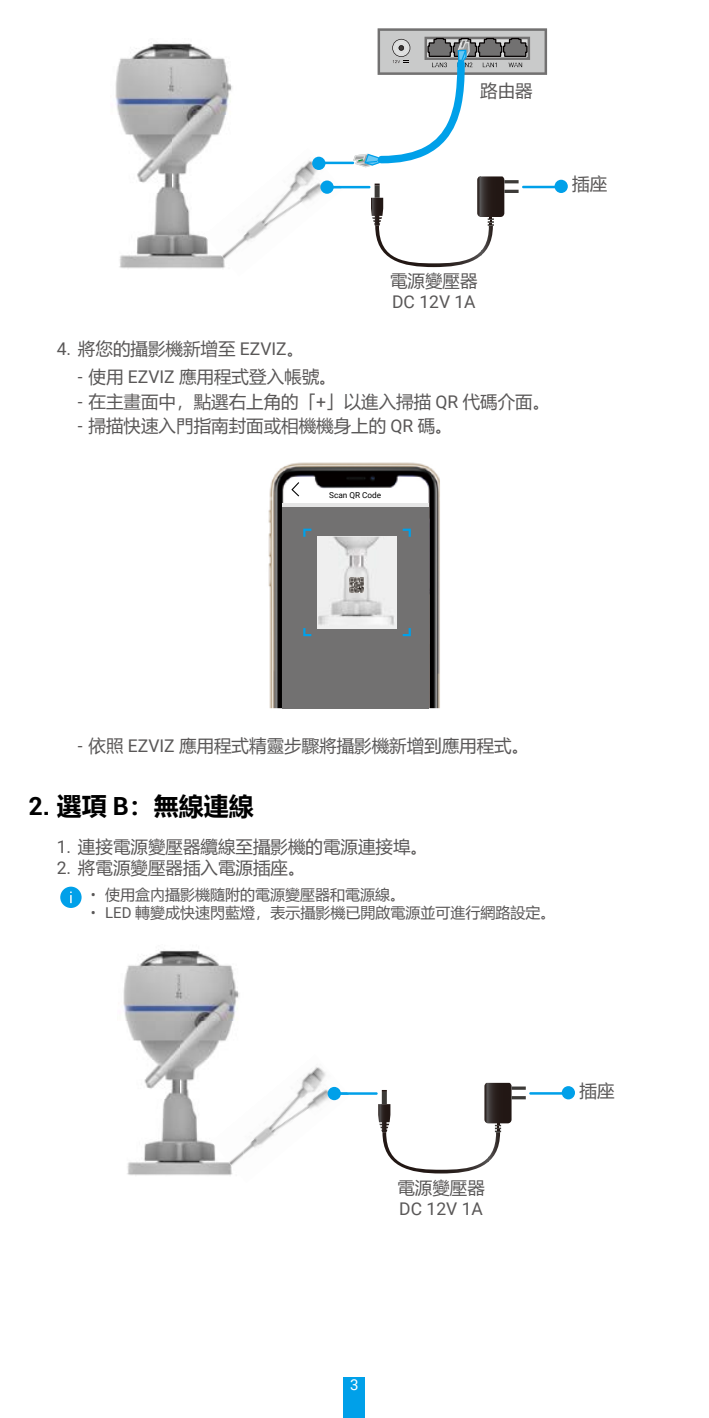
<style>
.page{position:relative;width:709px;height:1418px;background:#fff}
.page>*{position:absolute;margin:0;border:0;box-sizing:border-box;transform-origin:0 0}
.t1{font:700 25px "Microsoft Ya Hei";color:#000}
.t2{font:17.5px "Microsoft Ya Hei";color:#595757}
.t3{font:17.5px "Roboto";color:#595757}
.t4{font:15px "Microsoft Ya Hei";color:#595757}
.t5{font:15px "Roboto";color:#fff}
.t6{font:8.25px "Roboto";color:#000}
.s1{font-family:"Roboto"}
</style>
<div class="page">
<div style="left:344px;top:1376px;width:21px;height:41px;background:#00a0e9"></div>
<svg style="left:371px;top:176px;width:133px;height:91px"></svg>
<hr style="left:504px;top:180px;width:14px;height:3px;background:#3d3b38">
<hr style="left:504px;top:190px;width:14px;height:3px;background:#3d3b38">
<hr style="left:330px;top:186px;width:40px;height:2px;background:#00a0e9">
<div style="left:554px;top:180px;width:14px;height:13px;background:#00a0e9;border-radius:50%"></div>
<hr style="left:522px;top:186px;width:35px;height:2px;background:#00a0e9">
<img style="left:236px;top:156px;width:107px;height:93px">
<svg style="left:334px;top:186px;width:8px;height:2px"></svg>
<img style="left:115px;top:43px;width:117px;height:226px">
<img style="left:204px;top:208px;width:32px;height:61px">
<div style="left:320px;top:180px;width:14px;height:14px;background:#00a0e9;border-radius:50%"></div>
<hr style="left:317px;top:162px;width:37px;height:2px;background:#00a0e9">
<div style="left:312px;top:157px;width:13px;height:13px;background:#00a0e9;border-radius:50%"></div>
<svg style="left:353px;top:28px;width:194px;height:139px"></svg>
<img style="left:268px;top:462px;width:172px;height:246px">
<div style="left:283px;top:506px;width:146px;height:202px;background:#727171"></div>
<svg style="left:283px;top:502px;width:146px;height:4px"></svg>
<svg style="left:291px;top:482px;width:8px;height:14px"></svg>
<div style="left:317px;top:536px;width:80px;height:92px;background:#efefef"></div>
<svg style="left:303px;top:528px;width:8px;height:8px"></svg>
<svg style="left:403px;top:528px;width:8px;height:8px"></svg>
<svg style="left:303px;top:628px;width:8px;height:8px"></svg>
<svg style="left:403px;top:628px;width:8px;height:8px"></svg>
<img style="left:318px;top:536px;width:76px;height:89px">
<img style="left:349px;top:577px;width:15px;height:15px">
<div style="left:60px;top:886px;width:22px;height:22px;background:#00a0e9;border-radius:50%"></div>
<svg style="left:70px;top:891px;width:2px;height:12px"></svg>
<svg style="left:378px;top:1082px;width:133px;height:91px"></svg>
<hr style="left:511px;top:1086px;width:15px;height:3px;background:#3d3b38">
<hr style="left:511px;top:1096px;width:15px;height:3px;background:#3d3b38">
<hr style="left:337px;top:1092px;width:41px;height:2px;background:#00a0e9">
<div style="left:561px;top:1086px;width:14px;height:13px;background:#00a0e9;border-radius:50%"></div>
<hr style="left:529px;top:1092px;width:35px;height:2px;background:#00a0e9">
<img style="left:243px;top:1067px;width:107px;height:88px">
<svg style="left:341px;top:1092px;width:8px;height:2px"></svg>
<img style="left:123px;top:950px;width:116px;height:226px">
<img style="left:211px;top:1114px;width:32px;height:62px">
<div style="left:327px;top:1086px;width:14px;height:14px;background:#00a0e9;border-radius:50%"></div>
<p class="t2" style="left:480px;top:79px;width:54px">路由器</p>
<p class="t2" style="left:390px;top:269px;width:89px">電源變壓器</p>
<p class="t3" style="left:392px;top:290px;width:85px">DC 12V 1A</p>
<p class="t2" style="left:57px;top:336px;width:249px"><span class="s1">4.</span> 將您的攝影機新增至 <span class="s1">EZVIZ</span>。</p>
<p class="t2" style="left:78px;top:365px;width:260px"><span class="s1">-</span> 使用 <span class="s1">EZVIZ</span> 應用程式登入帳號。</p>
<p class="t2" style="left:78px;top:390px;width:474px"><span class="s1">-</span> 在主畫面中，點選右上角的「<span class="s1">+</span>」以進入掃描 <span class="s1">QR</span> 代碼介面。</p>
<p class="t2" style="left:78px;top:414px;width:376px"><span class="s1">-</span> 掃描快速入門指南封面或相機機身上的 <span class="s1">QR</span> 碼。</p>
<p class="t6" style="left:329px;top:489px;width:54px">Scan QR Code</p>
<p class="t2" style="left:572px;top:172px;width:36px">插座</p>
<p class="t2" style="left:78px;top:733px;width:453px"><span class="s1">-</span> 依照 <span class="s1">EZVIZ</span> 應用程式精靈步驟將攝影機新增到應用程式。</p>
<h1 class="t1" style="left:28px;top:788px;width:227px"><span class="s1">2.</span> 選項 <span class="s1">B</span>：無線連線</h1>
<p class="t2" style="left:57px;top:834px;width:373px"><span class="s1">1.</span> 連接電源變壓器纜線至攝影機的電源連接埠。</p>
<p class="t2" style="left:57px;top:855px;width:250px"><span class="s1">2.</span> 將電源變壓器插入電源插座。</p>
<p class="t4" style="left:91px;top:884px;width:316px"><span class="s1">•</span> 使用盒內攝影機隨附的電源變壓器和電源線。</p>
<p class="t4" style="left:91px;top:902px;width:466px"><span class="s1">• LED</span> 轉變成快速閃藍燈，表示攝影機已開啟電源並可進行網路設定。</p>
<p class="t2" style="left:397px;top:1175px;width:89px">電源變壓器</p>
<p class="t3" style="left:399px;top:1196px;width:85px">DC 12V 1A</p>
<p class="t2" style="left:579px;top:1078px;width:36px">插座</p>
<p class="t5" style="left:350px;top:1373px;width:10px">3</p>
</div>
